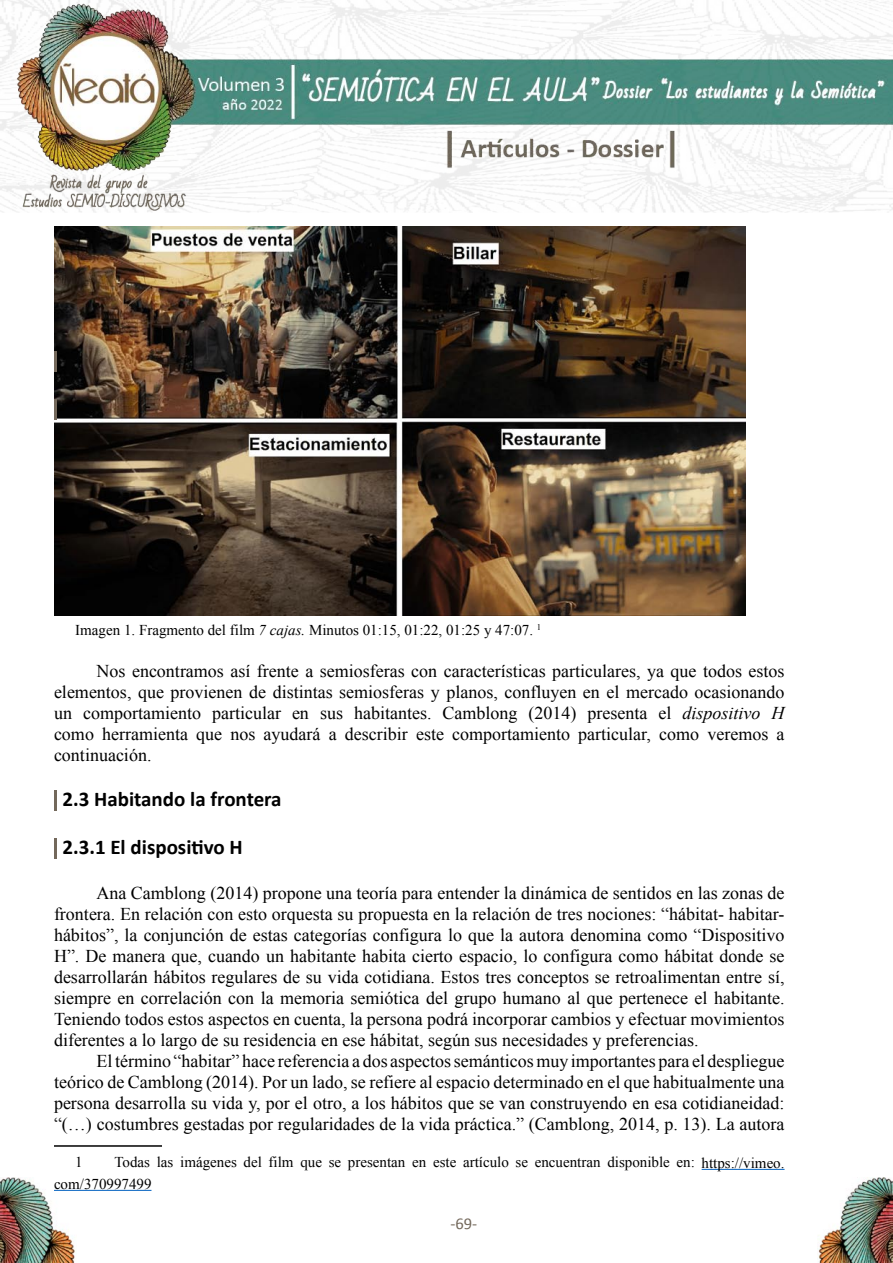
<style>
.page{position:relative;width:893px;height:1263px;background:#fff}
.page>*{position:absolute;margin:0;border:0;box-sizing:border-box;transform-origin:0 0}
.t1{font:700 21px "Calibri";color:#000}
.t2{font:18px/21px "Times New Roman";color:#000;text-align:justify}
.t3{font:16.5px "Calibri";color:#73685b}
.t4{font:15px/21.8px "Times New Roman";color:#000}
.s1{font-style:italic}
</style>
<div class="page">
<img style="left:817px;top:1178px;width:76px;height:85px">
<img style="left:0;top:1178px;width:76px;height:85px">
<img style="left:0;top:0;width:892px;height:212px">
<img style="left:54px;top:226px;width:691px;height:389px">
<hr style="left:54px;top:1145px;width:108px;height:2px;background:#000">
<hr style="left:702px;top:1169px;width:82px;height:1px;background:#0563c1">
<hr style="left:54px;top:1190px;width:97px;height:1px;background:#0563c1">
<hr style="left:54px;top:351px;width:3px;height:21px;background:#73685b">
<hr style="left:54px;top:399px;width:3px;height:21px;background:#73685b">
<hr style="left:54px;top:790px;width:3px;height:21px;background:#73685b">
<hr style="left:54px;top:838px;width:3px;height:20px;background:#73685b">
<p class="t4" style="left:75px;top:619px;width:459px">Imagen 1. Fragmento del film <span class="s1">7 cajas.</span> Minutos 01:15, 01:22, 01:25 y 47:07.</p>
<p class="t2" style="left:54px;top:660px;width:732px;text-indent:43px">Nos encontramos así frente a semiosferas con características particulares, ya que todos estos elementos, que provienen de distintas semiosferas y planos, confluyen en el mercado ocasionando un comportamiento particular en sus habitantes. Camblong (2014) presenta el <span class="s1">dispositivo H </span>como herramienta que nos ayudará a describir este comportamiento particular, como veremos a continuación.</p>
<p class="t1" style="left:63px;top:786px;width:221px">2.3 Habitando la frontera</p>
<p class="t1" style="left:63px;top:834px;width:182px">2.3.1 El dispositivo H</p>
<p class="t2" style="left:54px;top:882px;width:732px;text-indent:43px">Ana Camblong (2014) propone una teoría para entender la dinámica de sentidos en las zonas de frontera. En relación con esto orquesta su propuesta en la relación de tres nociones: “hábitat- habitar&shy;hábitos”, la conjunción de estas categorías configura lo que la autora denomina como “Dispositivo H”. De manera que, cuando un habitante habita cierto espacio, lo configura como hábitat donde se desarrollarán hábitos regulares de su vida cotidiana. Estos tres conceptos se retroalimentan entre sí, siempre en correlación con la memoria semiótica del grupo humano al que pertenece el habitante.<br>Teniendo todos estos aspectos en cuenta, la persona podrá incorporar cambios y efectuar movimientos diferentes a lo largo de su residencia en ese hábitat, según sus necesidades y preferencias.</p>
<p class="t2" style="left:54px;top:1050px;width:732px;text-indent:43px">El término “habitar” hace referencia a dos aspectos semánticos muy importantes para el despliegue teórico de Camblong (2014). Por un lado, se refiere al espacio determinado en el que habitualmente una persona desarrolla su vida y, por el otro, a los hábitos que se van construyendo en esa cotidianeidad: “(…) costumbres gestadas por regularidades de la vida práctica.” (Camblong, 2014, p. 13). La autora</p>
<p class="t4" style="left:54px;top:1151px;width:732px;text-indent:60px">Todas las imágenes del film que se presentan en este artículo se encuentran disponible en: https://vimeo. com/370997499</p>
<p class="t3" style="left:450px;top:1213px;width:28px">-69-</p>
</div>
